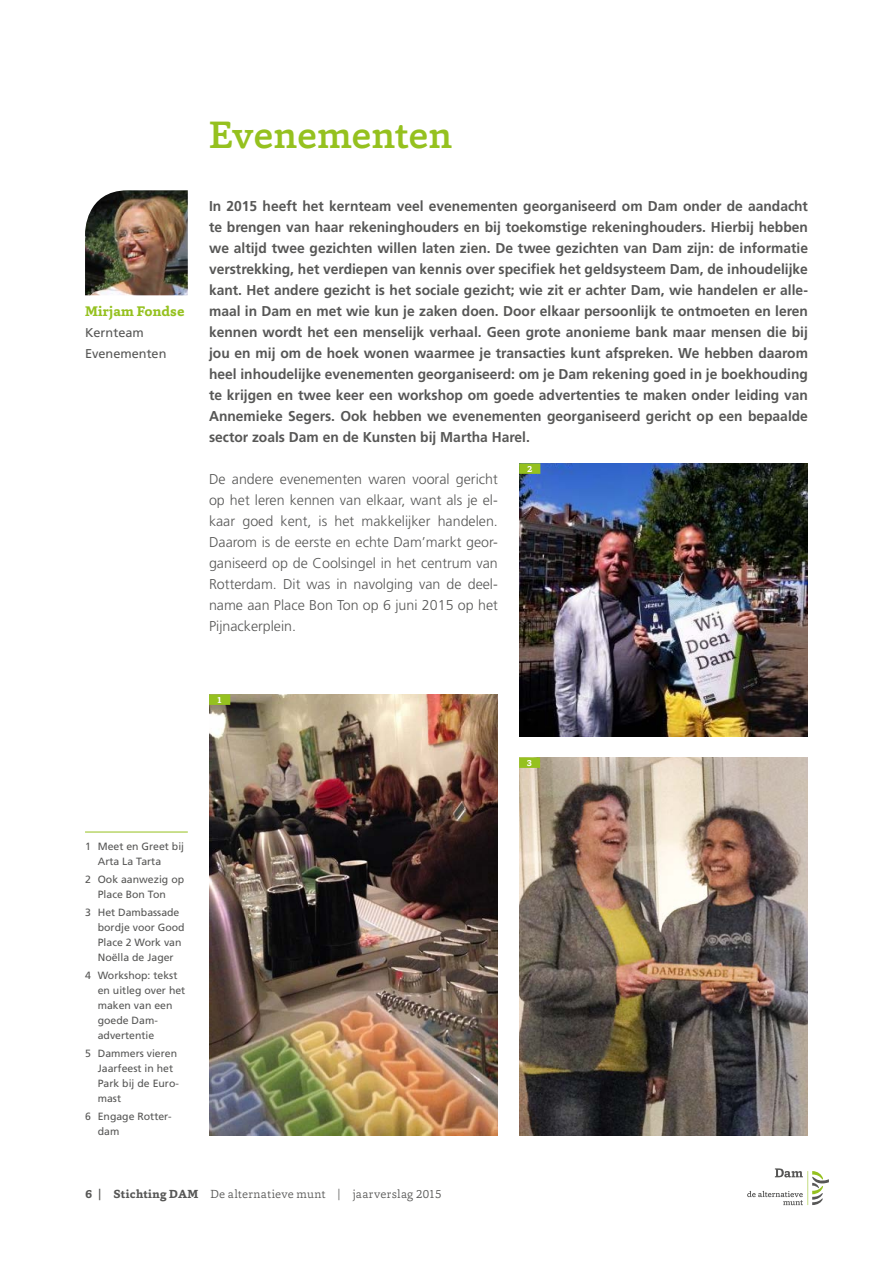
<style>
.page{position:relative;width:893px;height:1263px;background:#fff}
.page>*{position:absolute;margin:0;border:0;box-sizing:border-box;transform-origin:0 0}
.t1{font:500 39px "Capita";letter-spacing:-.01em;color:#95c11f}
.t2{font:700 14.25px/21px "Frutiger LT Std";color:#575756;text-align:justify}
.t3{font:300 14.25px/21px "Frutiger LT Std";color:#575756;text-align:justify}
.t4{font:700 14.25px "Capita";color:#95c11f}
.t5{font:12.75px/21px "Frutiger LT Std";color:#575756}
.t6{font:300 12px "Capita";letter-spacing:.015em;color:#575756}
.t7{font:10.5px/15px "Frutiger LT Std";color:#575756}
.t8{font:700 9px "Capita";color:#fff}
.s1{font-weight:700}
</style>
<div class="page">
<img style="left:519px;top:757px;width:289px;height:378px">
<img style="left:519px;top:463px;width:289px;height:273px">
<img style="left:209px;top:694px;width:289px;height:441px">
<hr style="left:85px;top:832px;width:103px;height:1px;background:#95c11f">
<svg style="left:747px;top:1168px;width:82px;height:37px"></svg>
<img style="left:85px;top:190px;width:103px;height:105px">
<div style="left:209px;top:694px;width:21px;height:11px;background:#95c11f"></div>
<div style="left:519px;top:757px;width:21px;height:11px;background:#95c11f"></div>
<div style="left:519px;top:463px;width:21px;height:11px;background:#95c11f"></div>
<p class="t4" style="left:85px;top:302px;width:101px">Mirjam Fondse</p>
<p class="t5" style="left:85px;top:322px;width:83px">Kernteam<br>Evenementen</p>
<h1 class="t1" style="left:209px;top:109px;width:245px">Evenementen</h1>
<p class="t2" style="left:209px;top:196px;width:600px">In 2015 heeft het kernteam veel evenementen georganiseerd om Dam onder de aandacht te brengen van haar rekeninghouders en bij toekomstige rekeninghouders. Hierbij hebben we altijd twee gezichten willen laten zien. De twee gezichten van Dam zijn: de informatie verstrekking, het verdiepen van kennis over specifiek het geldsysteem Dam, de inhoudelijke kant. Het andere gezicht is het sociale gezicht; wie zit er achter Dam, wie handelen er alle&shy;maal in Dam en met wie kun je zaken doen. Door elkaar persoonlijk te ontmoeten en leren kennen wordt het een menselijk verhaal. Geen grote anonieme bank maar mensen die bij jou en mij om de hoek wonen waarmee je transacties kunt afspreken. We hebben daarom heel inhoudelijke evenementen georganiseerd: om je Dam rekening goed in je boekhouding te krijgen en twee keer een workshop om goede advertenties te maken onder leiding van Annemieke Segers. Ook hebben we evenementen georganiseerd gericht op een bepaalde sector zoals Dam en de Kunsten bij Martha Harel.</p>
<p class="t3" style="left:209px;top:469px;width:290px">De andere evenementen waren vooral gericht op het leren kennen van elkaar, want als je el&shy;kaar goed kent, is het makkelijker handelen.<br>Daarom is de eerste en echte Dam’markt geor&shy;ganiseerd op de Coolsingel in het centrum van Rotterdam. Dit was in navolging van de deel&shy;name aan Place Bon Ton op 6 juni 2015 op het Pijnackerplein.</p>
<p class="t8" style="left:527px;top:463px;width:7px">2</p>
<p class="t8" style="left:217px;top:694px;width:7px">1</p>
<p class="t8" style="left:527px;top:757px;width:7px">3</p>
<p class="t7" style="left:98px;top:839px;width:88px;text-indent:-13px">1 Meet en Greet bij<br>Arta La Tarta</p>
<p class="t7" style="left:85px;top:872px;width:101px;text-align:center">2 Ook aanwezig op<br>Place Bon Ton</p>
<p class="t7" style="left:98px;top:905px;width:88px;text-indent:-13px">3 Het Dambassade bordje voor Good<br>Place 2 Work van<br>Noëlla de Jager</p>
<p class="t7" style="left:98px;top:968px;width:89px;text-indent:-13px">4 Workshop: tekst en uitleg over het maken van een goede Dam&shy;advertentie</p>
<p class="t7" style="left:98px;top:1046px;width:83px;text-indent:-13px">5 Dammers vieren<br>Jaarfeest in het<br>Park bij de Euro&shy;mast</p>
<p class="t7" style="left:98px;top:1109px;width:75px;text-indent:-13px">6 Engage Rotter&shy;dam</p>
<p class="t6" style="left:85px;top:1186px;width:358px"><span class="s1">6 | Stichting DAM</span> De alternatieve munt | jaarverslag 2015</p>
</div>
